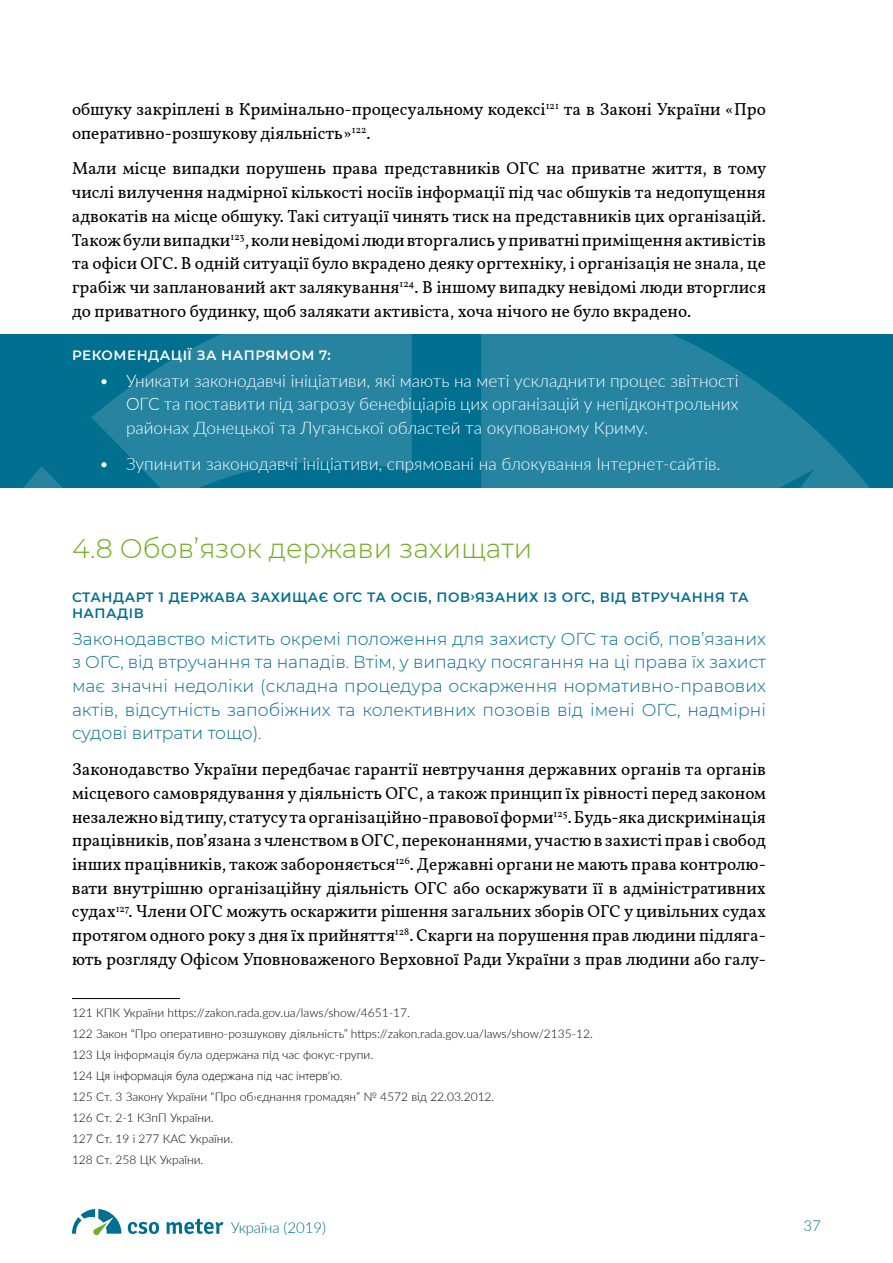
<style>
.page{position:relative;width:893px;height:1263px;background:#fff}
.page>*{position:absolute;margin:0;border:0;box-sizing:border-box;transform-origin:0 0}
.t1{font:300 27px "Montserrat";color:#70ad1e}
.t2{font:17.25px/23.7px "Vollkorn";color:#000;text-align:justify}
.t3{font:300 17.25px/23.7px "Montserrat";color:#006e90;text-align:justify}
.t4{font:300 17.25px/23.7px "Lato";color:#fff;text-align:justify}
.t5{font:300 15px "Lato";letter-spacing:-.01em;color:#006e90}
.t6{font:600 13.5px/16.2px "Montserrat";letter-spacing:.04em;color:#006e90}
.t7{font:600 13.5px "Montserrat";letter-spacing:.04em;color:#fff}
.t8{font:300 12px/21px "Lato";color:#000}
.t9{font:300 12px "Segoe UI";color:#000}
.s1{font-family:"Lato"}
</style>
<div class="page">
<div style="left:0;top:334px;width:893px;height:153px;background:#006f90"></div>
<svg style="left:24px;top:466px;width:38px;height:21px"></svg>
<svg style="left:91px;top:334px;width:321px;height:153px;fill:#2684a0"></svg>
<svg style="left:481px;top:334px;width:388px;height:153px;fill:#2684a0"></svg>
<hr style="left:72px;top:998px;width:108px;height:1px;background:#000">
<svg style="left:128px;top:1222px;width:31px;height:12px"></svg>
<svg style="left:167px;top:1219px;width:56px;height:15px"></svg>
<svg style="left:72px;top:1209px;width:49px;height:26px"></svg>
<p class="t2" style="left:72px;top:98px;width:695px">обшуку закріплені в Кримінально-процесуальному кодексі<sup>121</sup> та в Законі України «Про оперативно-розшукову діяльність»<sup>122</sup>.</p>
<p class="t2" style="left:72px;top:157px;width:696px">Мали місце випадки порушень права представників ОГС на приватне життя, в тому числі вилучення надмірної кількості носіїв інформації під час обшуків та недопущення адвокатів на місце обшуку. Такі ситуації чинять тиск на представників цих організацій.<br>Такожбуливипадки<sup>123</sup>,колиневідомілюдивторгалисьуприватніприміщенняактивістів та офіси ОГС. В одній ситуації було вкрадено деяку оргтехніку, і організація не знала, це грабіж чи запланований акт залякування<sup>124</sup>. В іншому випадку невідомі люди вторглися до приватного будинку, щоб залякати активіста, хоча нічого не було вкрадено.</p>
<p class="t7" style="left:72px;top:345px;width:260px">Рекомендації за напрямом 7:</p>
<p class="t4" style="left:126px;top:368px;width:614px;text-indent:-27px">• Уникати законодавчі ініціативи, які мають на меті ускладнити процес звітності ОГС та поставити під загрозу бенефіціарів цих організацій у непідконтрольних районах Донецької та Луганської областей та окупованому Криму.</p>
<p class="t4" style="left:99px;top:451px;width:623px">• Зупинити законодавчі ініціативи, спрямовані на блокування Інтернет-сайтів.</p>
<h1 class="t1" style="left:72px;top:530px;width:462px">4.8 Обов’язок держави захищати</h1>
<p class="t6" style="left:72px;top:588px;width:678px">Стандарт 1 Держава захищає ОГС та осіб, пов›язаних із ОГС, від втручання та нападів</p>
<p class="t3" style="left:72px;top:626px;width:695px">Законодавство містить окремі положення для захисту ОГС та осіб, пов’язаних з ОГС, від втручання та нападів. Втім, у випадку посягання на ці права їх захист має значні недоліки (складна процедура оскарження нормативно-правових актів, відсутність запобіжних та колективних позовів від імені ОГС, надмірні судові витрати тощо).</p>
<p class="t2" style="left:72px;top:758px;width:696px">Законодавство України передбачає гарантії невтручання державних органів та органів місцевого самоврядування у діяльність ОГС, а також принцип їх рівності перед законом незалежновідтипу, статусутаорганізаційно-правовоїформи<sup>125</sup>.Будь-якадискримінація працівників, пов’язана з членствомв ОГС, переконаннями, участюв захисті прав і свобод інших працівників, також забороняється<sup>126</sup>. Державні органи не мають права контролю&shy;вати внутрішню організаційну діяльність ОГС або оскаржувати її в адміністративних судах<sup>127</sup>. Члени ОГС можуть оскаржити рішення загальних зборів ОГС у цивільних судах протягом одного року з дня їх прийняття<sup>128</sup>. Скарги на порушення прав людини підляга&shy;ють розгляду Офісом Уповноваженого Верховної Ради України з прав людини або галу-</p>
<p class="t8" style="left:72px;top:1001px;width:522px">121 КПК України https://zakon.rada.gov.ua/laws/show/4651-17.<br>122 Закон “Про оперативно-розшукову діяльність” https://zakon.rada.gov.ua/laws/show/2135-12.<br>123 Ця інформація була одержана під час фокус-групи.</p>
<p class="t9" style="left:72px;top:1064px;width:272px"><span class="s1">124</span> Ця інформація була одержана під час інтерв’ю.</p>
<p class="t8" style="left:72px;top:1085px;width:424px">125 Ст. 3 Закону України “Про об›єднання громадян” № 4572 від 22.03.2012.<br>126 Ст. 2-1 КЗпП України.<br>127 Ст. 19 і 277 КАС України.<br>128 Ст. 258 ЦК України.</p>
<p class="t5" style="left:231px;top:1217px;width:97px">Україна (2019)</p>
<p class="t5" style="left:804px;top:1215px;width:19px">37</p>
</div>
